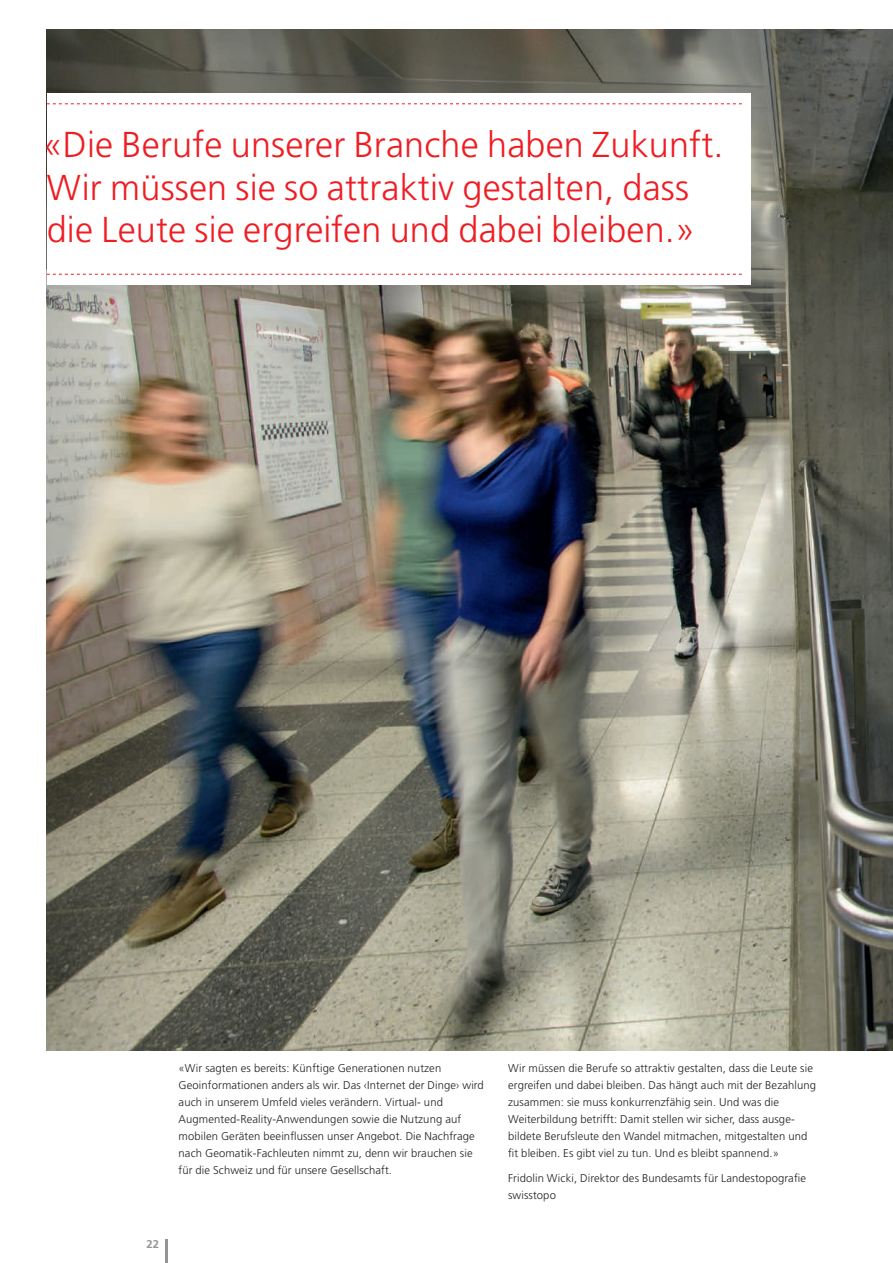
<style>
.page{position:relative;width:893px;height:1263px;background:#fff}
.page>*{position:absolute;margin:0;border:0;box-sizing:border-box;transform-origin:0 0}
._5_Quote_24pt{font:300 36px/42.5px "Frutiger LT Pro";letter-spacing:.005em;color:#ee1d23}
._3_Marginalie_Legend{font:300 11.25px/17px "Frutiger LT Pro";letter-spacing:.01em;color:#231f20}
.t1{font:700 11.25px "Frutiger LT Pro";color:#939598}
</style>
<div class="page">
<hr style="left:165px;top:1239px;width:3px;height:24px;background:#939598">
<img style="left:47px;top:30px;width:846px;height:1020px">
<div style="left:47px;top:94px;width:703px;height:191px;background:#fff"></div>
<svg style="left:47px;top:103px;width:695px;height:1px"></svg>
<svg style="left:47px;top:274px;width:695px;height:1px"></svg>
<h2 class="_5_Quote_24pt" style="left:43px;top:124px;width:682px">«Die Berufe unserer Branche haben Zukunft.<br>Wir müssen sie so attraktiv gestalten, dass die Leute sie ergreifen und dabei bleiben.»</h2>
<p class="t1" style="left:147px;top:1237px;width:14px">22</p>
<p class="_3_Marginalie_Legend" style="left:179px;top:1059px;width:307px">«Wir sagten es bereits: Künftige Generationen nutzen Geoinformationen anders als wir. Das ‹Internet der Dinge› wird auch in unserem Umfeld vieles verändern. Virtual- und Augmented-Reality-Anwendungen sowie die Nutzung auf mobilen Geräten beeinflussen unser Angebot. Die Nachfrage nach Geomatik-Fachleuten nimmt zu, denn wir brauchen sie für die Schweiz und für unsere Gesellschaft.</p>
<p class="_3_Marginalie_Legend" style="left:508px;top:1059px;width:309px">Wir müssen die Berufe so attraktiv gestalten, dass die Leute sie ergreifen und dabei bleiben. Das hängt auch mit der Bezahlung zusammen: sie muss konkurrenzfähig sein. Und was die Weiterbildung betrifft: Damit stellen wir sicher, dass ausge&shy;bildete Berufsleute den Wandel mitmachen, mitgestalten und fit bleiben. Es gibt viel zu tun. Und es bleibt spannend.»</p>
<p class="_3_Marginalie_Legend" style="left:508px;top:1170px;width:299px">Fridolin Wicki, Direktor des Bundesamts für Landestopografie swisstopo</p>
</div>
